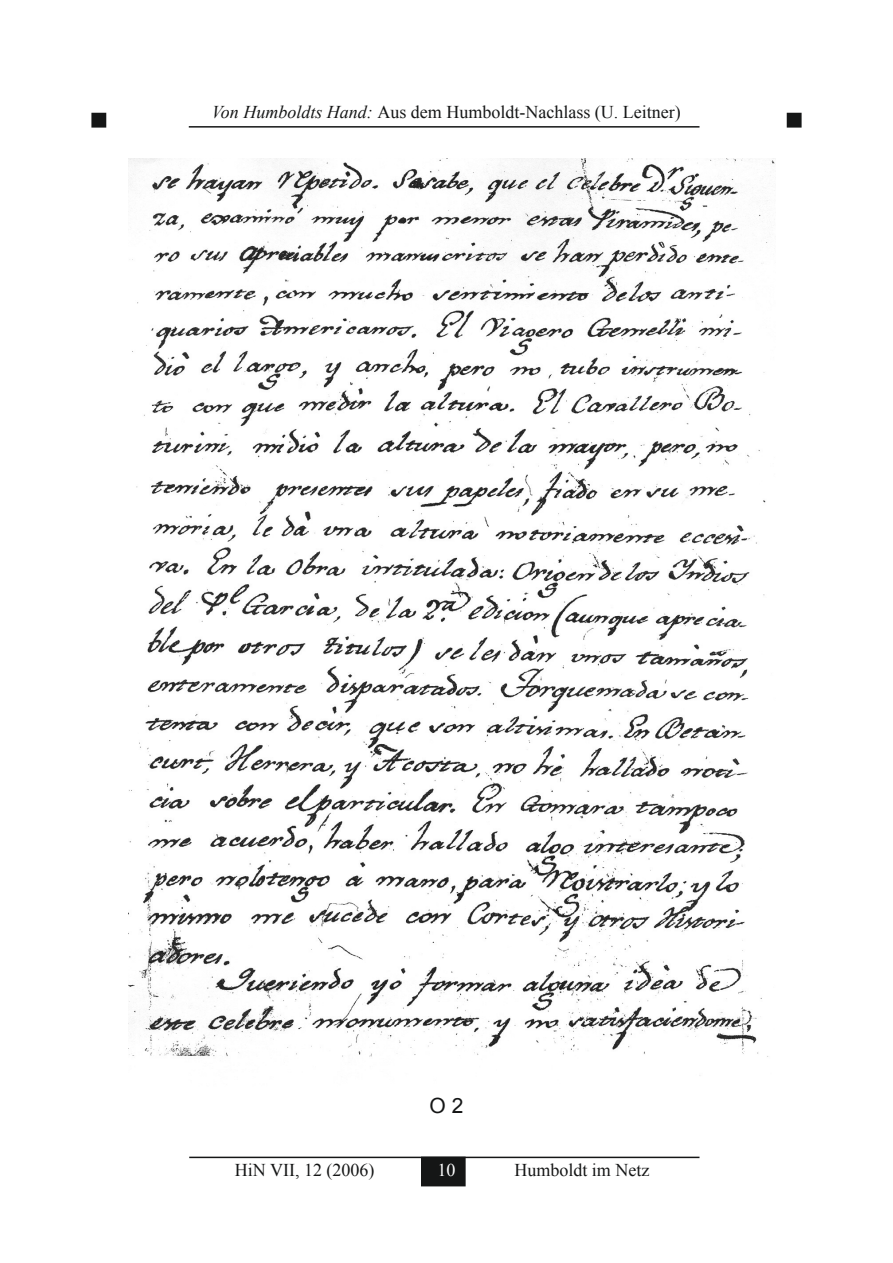
<style>
.page{position:relative;width:893px;height:1263px;background:#fff}
.page>*{position:absolute;margin:0;border:0;box-sizing:border-box;transform-origin:0 0}
.t1{font:21px "Arial";color:#151616}
.t2{font:18px "Times New Roman";color:#151616}
.t3{font:18px "Times New Roman";color:#fff}
.s1{font-style:italic}
</style>
<div class="page">
<div style="left:422px;top:1157px;width:43px;height:29px;background:#151616"></div>
<div style="left:421px;top:1157px;width:45px;height:29px;border:2px solid #151616"></div>
<div style="left:92px;top:113px;width:14px;height:14px;background:#151616"></div>
<div style="left:91px;top:113px;width:15px;height:15px;border:2px solid #151616"></div>
<div style="left:787px;top:113px;width:14px;height:14px;background:#151616"></div>
<div style="left:787px;top:113px;width:15px;height:15px;border:2px solid #151616"></div>
<hr style="left:189px;top:126px;width:510px;height:2px;background:#151616">
<hr style="left:189px;top:1157px;width:510px;height:1px;background:#151616">
<img style="left:128px;top:159px;width:647px;height:917px">
<p class="t2" style="left:212px;top:100px;width:470px"><span class="s1">Von Humboldts Hand:</span> Aus dem Humboldt-Nachlass (U. Leitner)</p>
<p class="t1" style="left:430px;top:1091px;width:35px">O 2</p>
<p class="t3" style="left:437px;top:1158px;width:19px">10</p>
<p class="t2" style="left:235px;top:1158px;width:141px">HiN VII, 12 (2006)</p>
<p class="t2" style="left:514px;top:1158px;width:136px">Humboldt im Netz</p>
</div>
